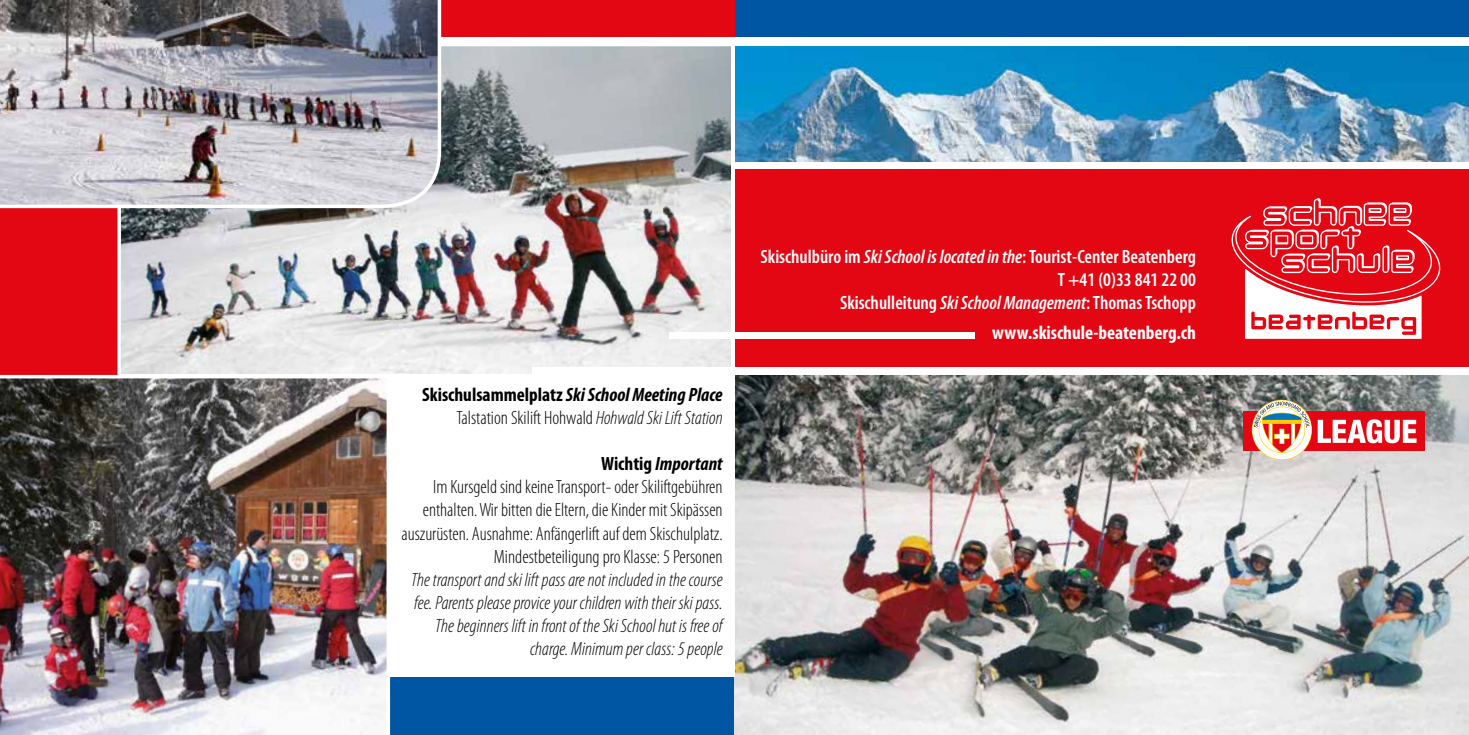
<style>
.page{position:relative;width:1469px;height:735px;background:#fff}
.page>*{position:absolute;margin:0;border:0;box-sizing:border-box;transform-origin:0 0}
.t1{font:300 condensed 19.25px/23.1px "Myriad Pro";color:#000;text-align:right}
.t2{font:italic 300 condensed 19.25px/23.1px "Myriad Pro";color:#000;text-align:right}
.t3{font:600 condensed 19.25px/23.1px "Myriad Pro";color:#fff;text-align:right}
.t4{font:700 condensed 19.25px "Myriad Pro";color:#fff}
.s1{font-weight:700}
.s2{font-weight:700;font-style:italic}
.s3{font-style:italic}
</style>
<div class="page">
<div style="left:734px;top:0;width:734px;height:42px;background:#0056a3"></div>
<div style="left:0;top:0;width:734px;height:390px;background:#e30613"></div>
<div style="left:0;top:377px;width:734px;height:357px;background:#0056a3"></div>
<div style="left:734px;top:165px;width:734px;height:569px;background:#e30613"></div>
<img style="left:734px;top:375px;width:734px;height:359px">
<div style="left:1243px;top:411px;width:181px;height:40px;background:#e30613"></div>
<svg style="left:1317px;top:419px;width:99px;height:24px"></svg>
<svg style="left:1251px;top:399px;width:60px;height:61px"></svg>
<div style="left:1252px;top:400px;width:59px;height:59px;background:#fff;border-radius:50%"></div>
<svg style="left:1253px;top:401px;width:56px;height:52px"></svg>
<svg style="left:1231px;top:198px;width:209px;height:140px"></svg>
<img style="left:735px;top:46px;width:733px;height:116px">
<div style="left:390px;top:38px;width:344px;height:638px;background:#fff"></div>
<div style="left:390px;top:38px;width:1078px;height:8px;background:#fff"></div>
<div style="left:734px;top:162px;width:734px;height:6px;background:#fff"></div>
<img style="left:122px;top:48px;width:607px;height:324px">
<div style="left:117px;top:43px;width:617px;height:334px;border:4px solid #fff"></div>
<div style="left:669px;top:332px;width:305px;height:6px;background:#fff"></div>
<div style="left:532px;top:367px;width:936px;height:8px;background:#fff"></div>
<img style="left:0;top:0;width:443px;height:210px">
<img style="left:0;top:375px;width:390px;height:359px">
<p class="t1" style="left:422px;top:382px;width:302px"><span class="s1">Skischulsammelplatz</span> <span class="s2">Ski School Meeting Place<br></span>Talstation Skilift Hohwald <span class="s3">Hohwald Ski Lift Station</span></p>
<p class="t1" style="left:401px;top:452px;width:323px"><span class="s1">Wichtig</span> <span class="s2">Important<br></span>Im Kursgeld sind keine Transport- oder Skiliftgebühren enthalten. Wir bitten die Eltern, die Kinder mit Skipässen auszurüsten. Ausnahme: Anfängerlift auf dem Skischulplatz.<br>Mindestbeteiligung pro Klasse: 5 Personen</p>
<p class="t2" style="left:411px;top:567px;width:313px">The transport and ski lift pass are not included in the course fee. Parents please provice your children with their ski pass.<br>The beginners lift in front of the Ski School hut is free of charge. Minimum per class: 5 people</p>
<p class="t3" style="left:760px;top:244px;width:437px">Skischulbüro im <span class="s3">Ski School is located in the</span>: Tourist-Center Beatenberg<br>T +41 (0)33 841 22 00<br>Skischulleitung <span class="s3">Ski School Management</span>: Thomas Tschopp</p>
<p class="t4" style="left:992px;top:320px;width:205px">www.skischule-beatenberg.ch</p>
</div>
